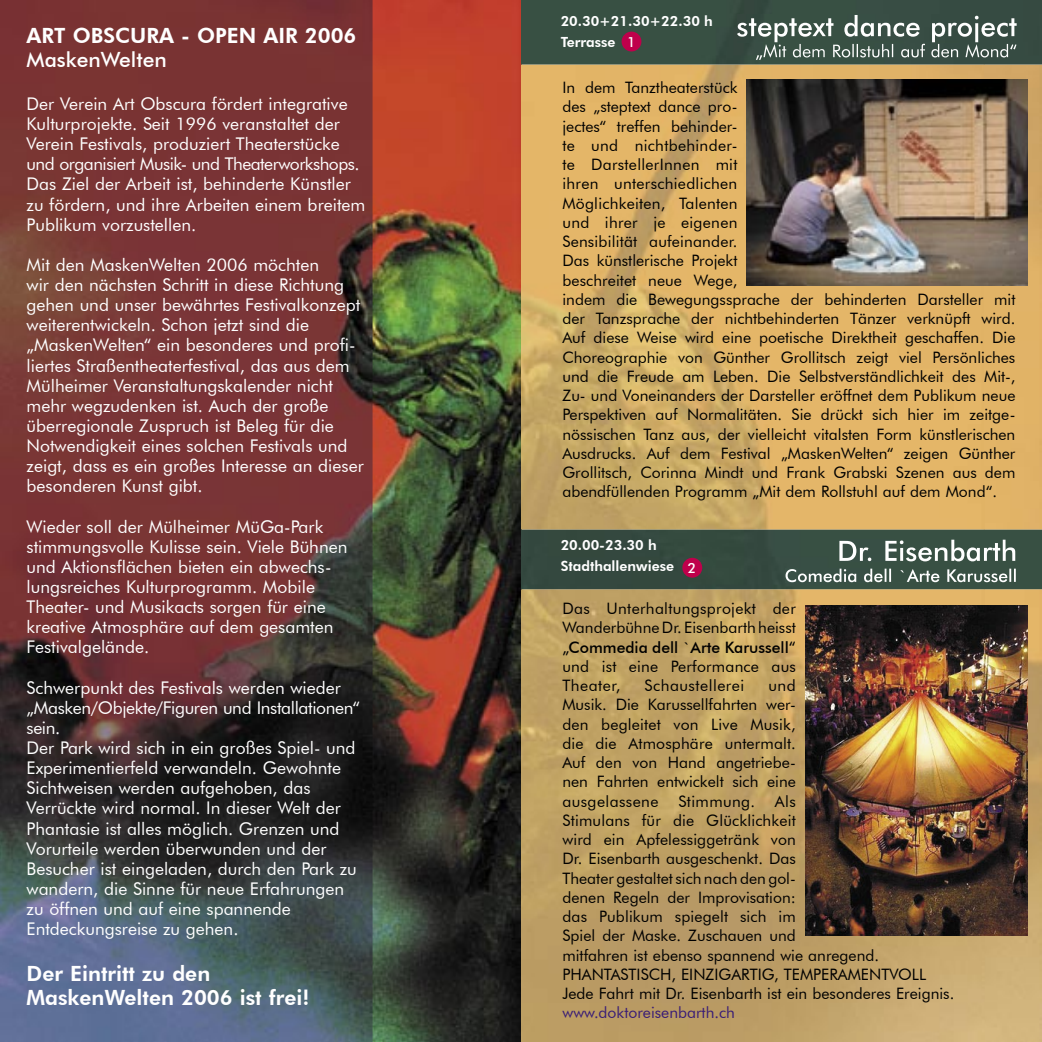
<style>
.page{position:relative;width:1042px;height:1042px;background:#fff}
.page>*{position:absolute;margin:0;border:0;box-sizing:border-box;transform-origin:0 0}
.t1{font:800 21px/24.5px "Futura BT";color:#fff}
.t2{font:500 21px "Futura BT";color:#fff}
.t3{font:17.5px/20.1px "Futura BT";color:#fff}
.t4{font:15.75px/19.2px "Futura BT";color:#000}
.t5{font:500 15.75px "Futura BT";color:#000}
.t6{font:15.75px "Futura BT";color:#391d76}
.t7{font:15.75px "Futura BT";letter-spacing:.03em;color:#000}
.t8{font:15.75px "Futura BT";letter-spacing:.025em;color:#000}
.t9{font:800 14px/21px "Futura BT";color:#fff}
.s1{font-weight:500}
</style>
<div class="page">
<img style="left:0;top:0;width:521px;height:1042px">
<img style="left:521px;top:64px;width:521px;height:978px">
<div style="left:521px;top:0;width:521px;height:64px;background:#385043"></div>
<img style="left:737px;top:15px;width:279px;height:27px">
<svg style="left:756px;top:55px;width:6px;height:5px"></svg>
<img style="left:763px;top:44px;width:245px;height:14px">
<svg style="left:1010px;top:44px;width:6px;height:5px"></svg>
<img style="left:746px;top:79px;width:281px;height:206px">
<div style="left:621px;top:32px;width:20px;height:19px;background:#bf004b;border-radius:50%"></div>
<div style="left:521px;top:530px;width:521px;height:59px;background:#354a3f"></div>
<img style="left:839px;top:540px;width:176px;height:21px">
<img style="left:785px;top:568px;width:231px;height:14px">
<div style="left:682px;top:558px;width:20px;height:20px;background:#bf004b;border-radius:50%"></div>
<img style="left:806px;top:606px;width:221px;height:330px">
<h1 class="t1" style="left:27px;top:23px;width:331px">ART OBSCURA - OPEN AIR 2006</h1>
<h1 class="t2" style="left:27px;top:47px;width:142px">MaskenWelten</h1>
<p class="t3" style="left:27px;top:93px;width:340px">Der Verein Art Obscura fördert integrative Kulturprojekte. Seit 1996 veranstaltet der Verein Festivals, produziert Theaterstücke und organisiert Musik- und Theaterworkshops.<br>Das Ziel der Arbeit ist, behinderte Künstler zu fördern, und ihre Arbeiten einem breitem Publikum vorzustellen.</p>
<p class="t3" style="left:27px;top:254px;width:339px">Mit den MaskenWelten 2006 möchten<br>wir den nächsten Schritt in diese Richtung gehen und unser bewährtes Festivalkonzept weiterentwickeln. Schon jetzt sind die „MaskenWelten“ ein besonderes und profi&shy;liertes Straßentheaterfestival, das aus dem Mülheimer Veranstaltungskalender nicht mehr wegzudenken ist. Auch der große überregionale Zuspruch ist Beleg für die Notwendigkeit eines solchen Festivals und zeigt, dass es ein großes Interesse an dieser besonderen Kunst gibt.</p>
<p class="t3" style="left:27px;top:516px;width:322px">Wieder soll der Mülheimer MüGa-Park stimmungsvolle Kulisse sein. Viele Bühnen und Aktionsflächen bieten ein abwechs&shy;lungsreiches Kulturprogramm. Mobile Theater- und Musikacts sorgen für eine kreative Atmosphäre auf dem gesamten Festivalgelände.</p>
<p class="t3" style="left:27px;top:677px;width:335px">Schwerpunkt des Festivals werden wieder „Masken/Objekte/Figuren und Installationen“ sein.<br>Der Park wird sich in ein großes Spiel- und Experimen tier feld verwandeln. Gewohnte Sichtweisen werden aufgehoben, das Verrückte wird normal. In dieser Welt der Phantasie ist alles möglich. Grenzen und Vorurteile werden überwunden und der Besucher ist eingeladen, durch den Park zu wandern, die Sinne für neue Erfahrungen zu öffnen und auf eine spannende Entdeckungsreise zu gehen.</p>
<h1 class="t1" style="left:27px;top:961px;width:284px">Der Eintritt zu den<br>MaskenWelten 2006 ist frei!</h1>
<p class="t9" style="left:561px;top:10px;width:154px">20.30+21.30+22.30 h<br>Terrasse <span class="s1">1</span></p>
<p class="t4" style="left:562px;top:78px;width:454px">In dem Tanztheaterstück<br>des „steptext dance pro-<br>jectes“ treffen behinder-<br>te und nichtbehinder-<br>te DarstellerInnen mit<br>ihren unterschiedlichen<br>Möglichkeiten, Talenten<br>und ihrer je eigenen<br>Sensibilität aufeinander.<br>Das künstlerische Projekt<br>beschreitet neue Wege,<br>indem die Bewegungssprache der behinderten Darsteller mit der Tanzsprache der nichtbehinderten Tänzer verknüpft wird.<br>Auf diese Weise wird eine poetische Direktheit geschaffen. Die Choreographie von Günther Grollitsch zeigt viel Persönliches und die Freude am Leben. Die Selbstverständlichkeit des Mit-, Zu- und Voneinanders der Darsteller eröffnet dem Publikum neue Perspektiven auf Normalitäten. Sie drückt sich hier im zeitge&shy;nössischen Tanz aus, der vielleicht vitalsten Form künstlerischen Ausdrucks. Auf dem Festival „MaskenWelten“ zeigen Günther Grollitsch, Corinna Mindt und Frank Grabski Szenen aus dem abendfüllenden Programm „Mit dem Rollstuhl auf dem Mond“.</p>
<p class="t9" style="left:561px;top:535px;width:137px">20.00-23.30 h<br>Stadthallenwiese <span class="s1">2</span></p>
<p class="t4" style="left:562px;top:599px;width:235px">Das Unterhaltungsprojekt der<br>Wanderbühne Dr. Eisenbarth heisst</p>
<p class="t5" style="left:562px;top:637px;width:235px">„Commedia dell `Arte Karussell“</p>
<p class="t4" style="left:562px;top:656px;width:235px">und ist eine Performance aus<br>Theater,</p>
<p class="t4" style="left:562px;top:676px;width:235px;text-align:justify;text-indent:206px">und Musik. Die Karussellfahrten wer&shy;den begleitet von Live Musik, die die Atmosphäre untermalt.<br>Auf den von Hand angetriebe&shy;nen Fahrten entwickelt sich eine ausgelassene</p>
<p class="t7" style="left:644px;top:676px;width:101px">Schaustellerei</p>
<p class="t4" style="left:562px;top:791px;width:393px;text-indent:212px">Als<br>Stimulans für die Glücklichkeit<br>wird ein Apfelessiggetränk von<br>Dr. Eisenbarth ausgeschenkt. Das<br>Theater gestaltet sich nach den gol-<br>denen Regeln der Improvisation:<br>das Publikum spiegelt sich im<br>Spiel der Maske. Zuschauen und<br>mitfahren ist ebenso spannend wie anregend.<br>PHANTASTISCH, EINZIGARTIG, TEMPERAMENTVOLL Jede Fahrt mit Dr. Eisenbarth ist ein besonderes Ereignis.</p>
<p class="t6" style="left:562px;top:1003px;width:174px">www.doktoreisenbarth.ch</p>
<p class="t8" style="left:678px;top:791px;width:78px">Stimmung.</p>
</div>
